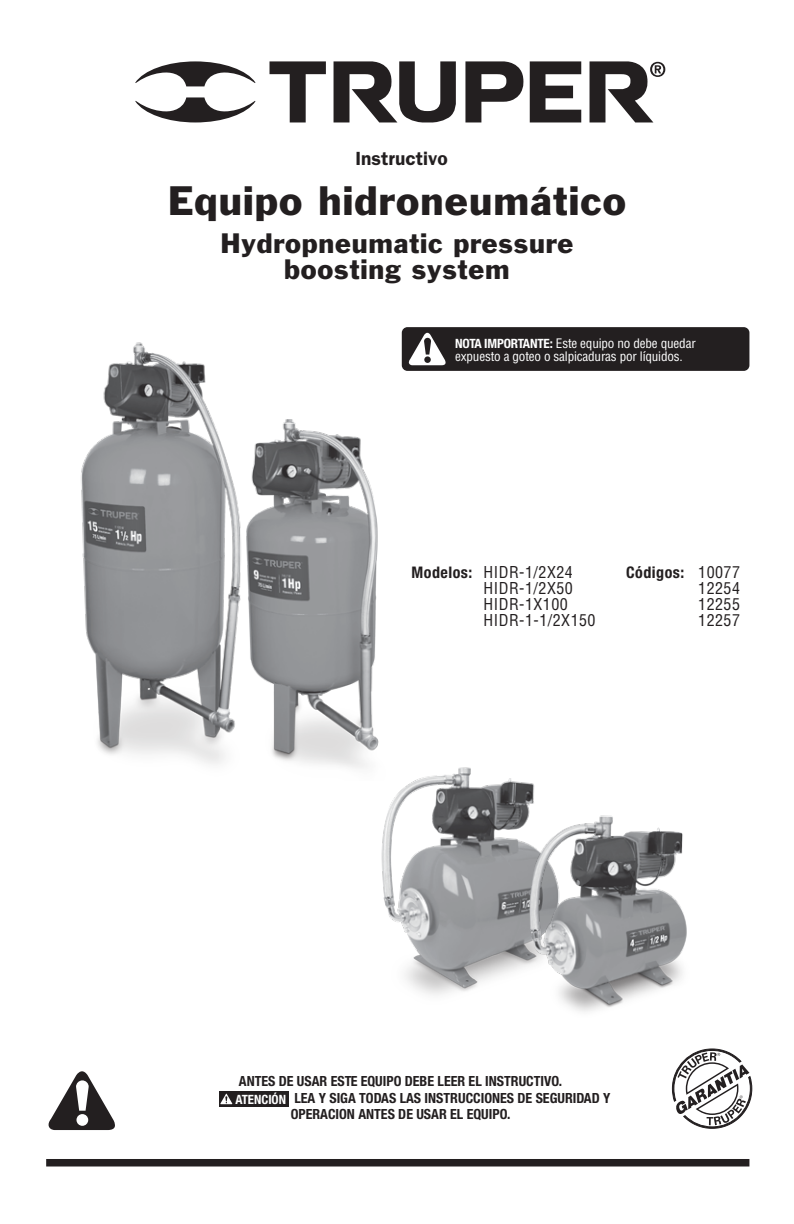
<style>
.page{position:relative;width:794px;height:1224px;background:#fff}
.page>*{position:absolute;margin:0;border:0;box-sizing:border-box;transform-origin:0 0}
.t1{font:38px "Franklin Gothic";letter-spacing:.03em;color:#231f20}
.t2{font:26px/26px "Franklin Gothic";letter-spacing:.03em;color:#231f20;text-align:center}
.t3{font:600 19.2px "Franklin Gothic";color:#231f20}
.t4{font:condensed 16px/16px "Helvetica LT Std";letter-spacing:.03em;color:#231f20}
.t5{font:700 condensed 16px "Helvetica Neue LT Std";letter-spacing:.03em;color:#231f20}
.t6{font:700 condensed 14px/16.8px "Helvetica Neue LT Std";color:#231f20}
.t7{font:condensed 12.8px/12.8px "Helvetica LT Std";letter-spacing:-.015em;color:#fff}
.t8{font:700 condensed 12.8px "Helvetica Neue LT Std";color:#fff}
.s1{font-family:"Helvetica Neue LT Std";font-weight:700}
.s2{font-family:"Helvetica LT Std";font-weight:400}
</style>
<div class="page">
<div style="left:46px;top:1159px;width:703px;height:8px;background:#231f20"></div>
<svg style="left:672px;top:1049px;width:80px;height:80px"></svg>
<svg style="left:48px;top:1071px;width:67px;height:59px"></svg>
<div style="left:402px;top:327px;width:347px;height:44px;background:#231f20;border-radius:6px"></div>
<svg style="left:408px;top:332px;width:38px;height:33px"></svg>
<svg style="left:135px;top:61px;width:120px;height:25px"></svg>
<svg style="left:135px;top:97px;width:120px;height:25px"></svg>
<svg style="left:269px;top:61px;width:57px;height:61px"></svg>
<svg style="left:333px;top:61px;width:123px;height:61px"></svg>
<svg style="left:589px;top:61px;width:76px;height:61px"></svg>
<svg style="left:465px;top:61px;width:116px;height:61px"></svg>
<div style="left:219px;top:1091px;width:69px;height:16px;background:#231f20"></div>
<svg style="left:220px;top:1094px;width:12px;height:10px"></svg>
<img style="left:81px;top:342px;width:143px;height:422px">
<img style="left:224px;top:419px;width:154px;height:344px">
<img style="left:310px;top:722px;width:224px;height:273px">
<img style="left:484px;top:786px;width:203px;height:226px">
<h3 class="t3" style="left:355px;top:147px;width:94px">Instructivo</h3>
<h1 class="t1" style="left:168px;top:177px;width:459px">Equipo hidroneumático</h1>
<h2 class="t2" style="left:220px;top:231px;width:354px">Hydropneumatic pressure boosting system</h2>
<p class="t7" style="left:455px;top:337px;width:242px"><span class="s1">NOTA IMPORTANTE:</span> Este equipo no debe quedar expuesto a goteo o salpicaduras por líquidos.</p>
<p class="t4" style="left:483px;top:564px;width:114px;text-indent:-72px"><span class="s1">Modelos:</span> HIDR-1/2X24<br>HIDR-1/2X50<br>HIDR-1X100<br>HIDR-1-1/2X150</p>
<p class="t5" style="left:626px;top:563px;width:115px">Códigos: <span class="s2">10077</span></p>
<p class="t4" style="left:698px;top:580px;width:43px;text-align:justify">12254<br>12255<br>12257</p>
<p class="t6" style="left:291px;top:1072px;width:321px;text-indent:-52px">ANTES DE USAR ESTE EQUIPO DEBE LEER EL INSTRUCTIVO.<br>LEA Y SIGA TODAS LAS INSTRUCCIONES DE SEGURIDAD Y<br>OPERACION ANTES DE USAR EL EQUIPO.</p>
<p class="t8" style="left:235px;top:1092px;width:52px">ATENCIÓN</p>
</div>
